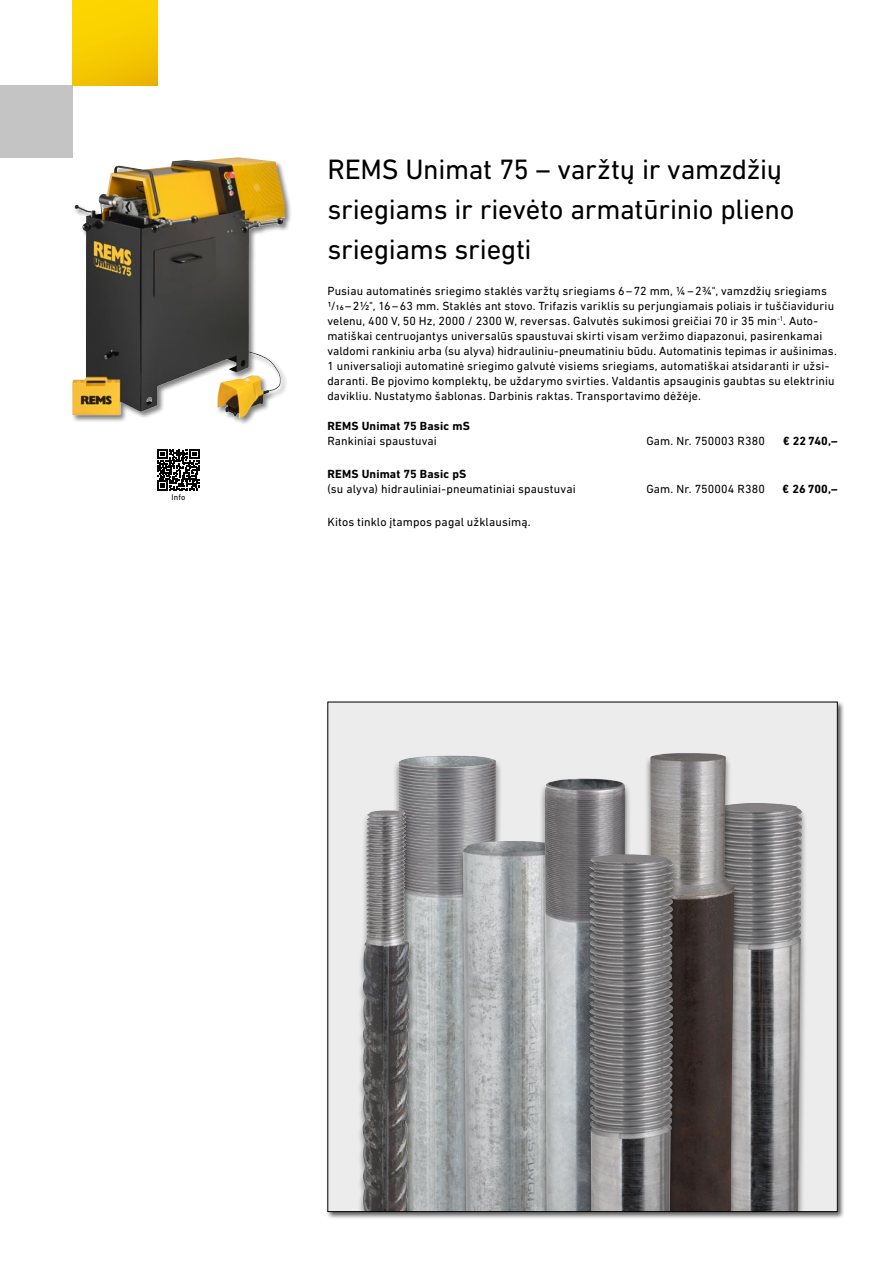
<style>
.page{position:relative;width:893px;height:1263px;background:#fff}
.page>*{position:absolute;margin:0;border:0;box-sizing:border-box;transform-origin:0 0}
.t1{font:28.5px/39.9px "DIN Next W1 G";letter-spacing:-.01em;color:#000}
.t2{font:12px/15px "DIN Next W1 G";letter-spacing:.01em;color:#000}
.t3{font:700 12px "DIN Next W1 G";letter-spacing:.01em;color:#000}
.t4{font:8.25px "DIN Next W1 G";color:#000}
.s1{font-size:8.25px;color:#fff}
</style>
<div class="page">
<div style="left:71px;top:156px;width:221px;height:270px;background:#000;opacity:.5"></div>
<img style="left:72px;top:157px;width:208px;height:258px">
<div style="left:0;top:85px;width:72px;height:72px;background:#c4c4c5"></div>
<div style="left:72px;top:0;width:85px;height:85px;background:linear-gradient(to bottom,#fed900,#f0be00)"></div>
<div style="left:326px;top:700px;width:519px;height:519px;background:#000;opacity:.65"></div>
<div style="left:328px;top:702px;width:509px;height:509px;background:#ececec"></div>
<div style="left:713px;top:802px;width:95px;height:410px;background:#000;opacity:.5"></div>
<img style="left:740px;top:803px;width:62px;height:407px">
<img style="left:398px;top:756px;width:98px;height:454px">
<div style="left:457px;top:840px;width:110px;height:372px;background:#000;opacity:.5"></div>
<img style="left:463px;top:841px;width:76px;height:369px">
<div style="left:357px;top:810px;width:59px;height:402px;background:#000;opacity:.5"></div>
<img style="left:366px;top:810px;width:19px;height:121px">
<div style="left:539px;top:778px;width:92px;height:434px;background:#000;opacity:.5"></div>
<img style="left:544px;top:779px;width:27px;height:99px">
<div style="left:634px;top:753px;width:106px;height:459px;background:#000;opacity:.5"></div>
<img style="left:640px;top:753px;width:94px;height:457px">
<div style="left:583px;top:854px;width:96px;height:358px;background:#000;opacity:.5"></div>
<img style="left:589px;top:855px;width:21px;height:204px">
<svg style="left:158px;top:449px;width:42px;height:42px"></svg>
<p class="t4" style="left:172px;top:492px;width:15px">Info</p>
<h1 class="t1" style="left:327px;top:149px;width:468px">REMS Unimat 75 – varžtų ir vamzdžių sriegiams ir rievėto armatūrinio plieno sriegiams sriegti</h1>
<p class="t2" style="left:327px;top:283px;width:511px">Pusiau automatinės sriegimo staklės varžtų sriegiams 6–72 mm, ¼–2¾", vamzdžių sriegiams 1/16–2½", 16–63 mm. Staklės ant stovo. Trifazis variklis su perjungiamais poliais ir tuščiaviduriu velenu, 400 V, 50 Hz, 2000 / 2300 W, reversas. Galvutės sukimosi greičiai 70 ir 35 min<sup>-1</sup>. Auto&shy;matiškai centruojantys universalūs spaustuvai skirti visam veržimo diapazonui, pasirenkamai valdomi rankiniu arba (su alyva) hidrauliniu-pneumatiniu būdu. Automatinis tepimas ir aušinimas.<br>1 universalioji automatinė sriegimo galvutė visiems sriegiams, automatiškai atsidaranti ir užsi&shy;daranti. Be pjovimo komplektų, be uždarymo svirties. Valdantis apsauginis gaubtas su elektriniu davikliu. Nustatymo šablonas. Darbinis raktas. Transportavimo dėžėje.</p>
<p class="t3" style="left:327px;top:419px;width:144px">REMS Unimat 75 Basic mS</p>
<p class="t2" style="left:327px;top:433px;width:111px">Rankiniai spaustuvai</p>
<p class="t2" style="left:646px;top:433px;width:123px">Gam. Nr. 750003 R380<span class="s1">#</span></p>
<p class="t3" style="left:783px;top:434px;width:56px">€ 22 740,–</p>
<p class="t3" style="left:327px;top:467px;width:140px">REMS Unimat 75 Basic pS</p>
<p class="t2" style="left:327px;top:481px;width:250px">(su alyva) hidrauliniai-pneumatiniai spaustuvai</p>
<p class="t2" style="left:646px;top:481px;width:123px">Gam. Nr. 750004 R380<span class="s1">#</span></p>
<p class="t3" style="left:783px;top:482px;width:57px">€ 26 700,–</p>
<p class="t2" style="left:327px;top:514px;width:205px">Kitos tinklo įtampos pagal užklausimą.</p>
</div>
